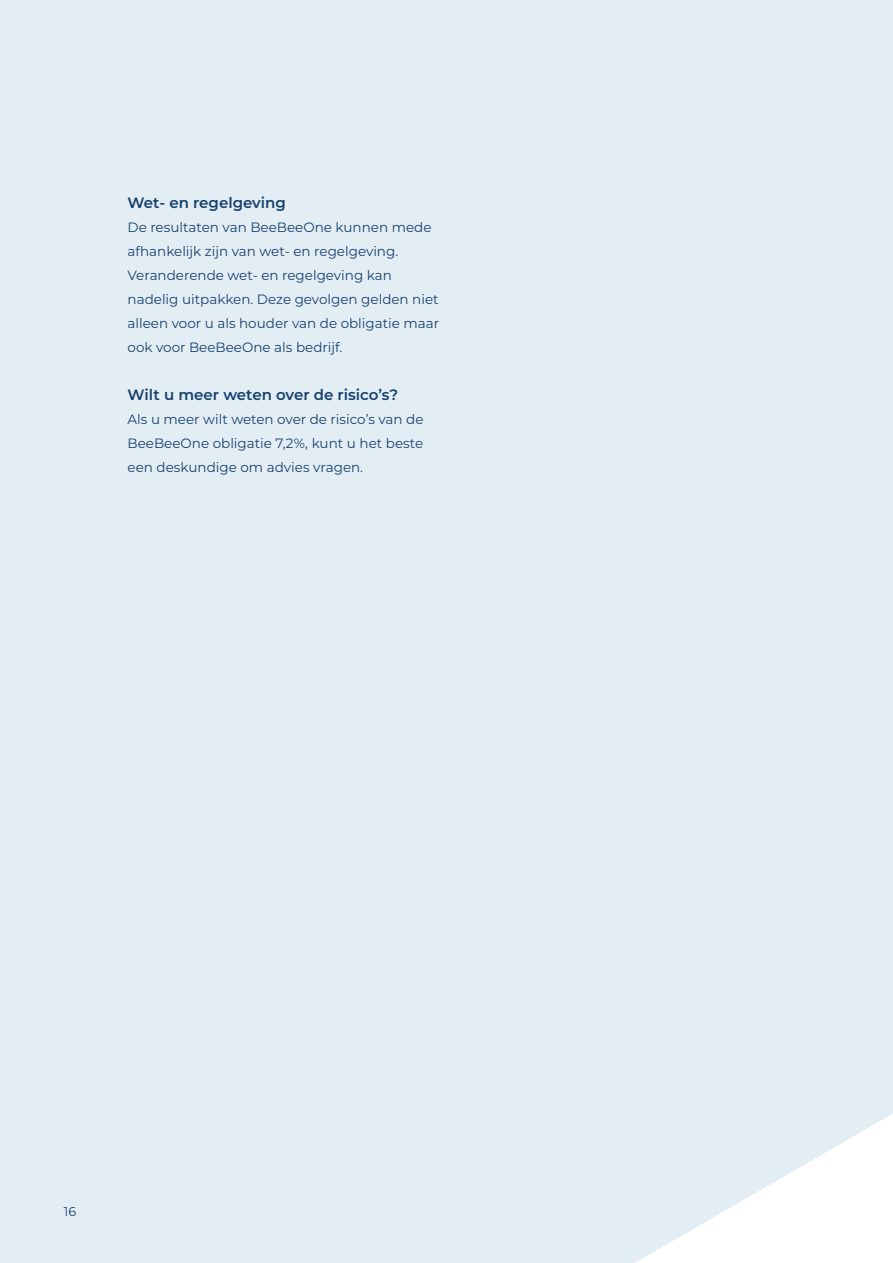
<style>
.page{position:relative;width:893px;height:1263px;background:#e3eef4}
.page>*{position:absolute;margin:0;border:0;box-sizing:border-box;transform-origin:0 0}
.t1{font:600 15px "Montserrat";color:#17416e}
.t2{font:13.5px/24px "Montserrat";color:#17416e}
.t3{font:12.75px "Montserrat";color:#17416e}
</style>
<div class="page">
<svg style="left:635px;top:1114px;width:258px;height:149px"></svg>
<p class="t1" style="left:128px;top:192px;width:160px">Wet- en regelgeving</p>
<p class="t2" style="left:128px;top:215px;width:313px">De resultaten van BeeBeeOne kunnen mede afhankelijk zijn van wet- en regelgeving.<br>Veranderende wet- en regelgeving kan nadelig uitpakken. Deze gevolgen gelden niet alleen voor u als houder van de obligatie maar ook voor BeeBeeOne als bedrijf.</p>
<p class="t1" style="left:128px;top:384px;width:272px">Wilt u meer weten over de risico’s?</p>
<p class="t2" style="left:128px;top:407px;width:297px;text-align:justify">Als u meer wilt weten over de risico’s van de BeeBeeOne obligatie 7,2%, kunt u het beste een deskundige om advies vragen.</p>
<p class="t3" style="left:64px;top:1202px;width:14px">16</p>
</div>
